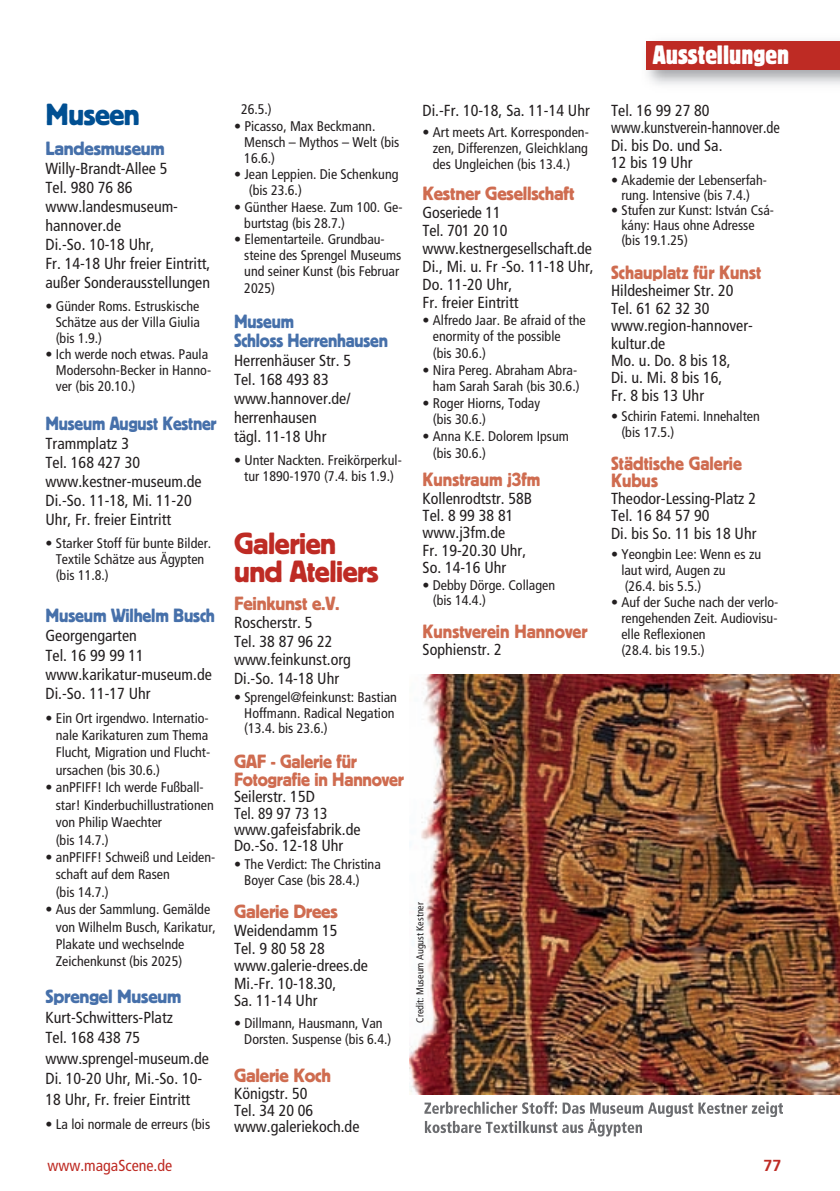
<style>
.page{position:relative;width:840px;height:1191px;background:#fff}
.page>*{position:absolute;margin:0;border:0;box-sizing:border-box;transform-origin:0 0}
.t1{font:32px/28.6px "Block T";letter-spacing:-.015em;color:#be2b24}
.t2{font:32px "Block T";letter-spacing:-.015em;color:#004f92}
.t3{font:condensed 28px "Block T";color:#fff}
.t4{font:20px/18.2px "Block T";letter-spacing:-.01em;color:#cf6c50}
.t5{font:20px/17px "Block T";letter-spacing:-.01em;color:#cf6c50;scale:.95 1}
.t6{font:20px/19px "Block T";letter-spacing:-.01em;color:#4670aa;scale:.93 1}
.t7{font:20px "Block T";letter-spacing:-.01em;color:#4670aa}
.t8{font:20px "Block T";letter-spacing:-.01em;color:#4670aa;scale:.95 1}
.t9{font:condensed 16px/17.4px "Frutiger";color:#231f20}
.t10{font:condensed 16px "Frutiger";color:#be2b24}
.t11{font:700 16px "Frutiger";color:#be2b24}
.t12{font:condensed 14px/16px "Frutiger";color:#231f20}
.t13{font:condensed 10px "Frutiger";color:#231f20}
</style>
<div class="page">
<div style="left:645px;top:41px;width:194px;height:29px;background:#be2b24"></div>
<img style="left:409px;top:675px;width:430px;height:419px">
<svg style="left:424px;top:1101px;width:49px;height:12px"></svg>
<svg style="left:424px;top:1121px;width:43px;height:12px"></svg>
<h1 class="t2" style="left:45px;top:97px;width:96px">Museen</h1>
<h3 class="t7" style="left:45px;top:138px;width:121px">Landesmuseum</h3>
<p class="t9" style="left:45px;top:161px;width:166px;line-height:19px">Willy-Brandt-Allee 5<br>Tel. 980 76 86 www.landesmuseum&shy;hannover.de<br>Di.-So. 10-18 Uhr,<br>Fr. 14-18 Uhr freier Eintritt, außer Sonderausstellungen</p>
<p class="t12" style="left:56px;top:299px;width:146px;text-align:justify;text-indent:-10px">• Günder Roms. Estruskische Schätze aus der Villa Giulia (bis 1.9.)</p>
<p class="t12" style="left:56px;top:347px;width:157px;text-indent:-10px">• Ich werde noch etwas. Paula<br>Modersohn-Becker in Hanno&shy;ver (bis 20.10.)</p>
<h3 class="t6" style="left:45px;top:413px;width:185px">Museum August Kestner</h3>
<p class="t9" style="left:45px;top:435px;width:158px;line-height:19px">Trammplatz 3<br>Tel. 168 427 30 www.kestner-museum.de<br>Di.-So. 11-18, Mi. 11-20<br>Uhr, Fr. freier Eintritt</p>
<p class="t12" style="left:56px;top:536px;width:157px;text-indent:-10px">• Starker Stoff für bunte Bilder.<br>Textile Schätze aus Ägypten (bis 11.8.)</p>
<h3 class="t8" style="left:45px;top:604px;width:180px">Museum Wilhelm Busch</h3>
<p class="t9" style="left:45px;top:627px;width:168px;line-height:19.4px">Georgengarten<br>Tel. 16 99 99 11 www.karikatur-museum.de<br>Di.-So. 11-17 Uhr</p>
<p class="t12" style="left:56px;top:710px;width:156px;line-height:17.4px;text-indent:-10px">• Ein Ort irgendwo. Internatio&shy;nale Karikaturen zum Thema<br>Flucht, Migration und Flucht&shy;ursachen (bis 30.6.)</p>
<p class="t12" style="left:56px;top:780px;width:159px;line-height:17.4px;text-indent:-10px">• anPFIFF! Ich werde Fußball&shy;star! Kinderbuchillustrationen von Philip Waechter<br>(bis 14.7.)</p>
<p class="t12" style="left:56px;top:849px;width:161px;line-height:17.4px;text-indent:-10px">• anPFIFF! Schweiß und Leiden&shy;schaft auf dem Rasen<br>(bis 14.7.)</p>
<p class="t12" style="left:56px;top:901px;width:161px;line-height:17.4px;text-indent:-10px">• Aus der Sammlung. Gemälde von Wilhelm Busch, Karikatur,<br>Plakate und wechselnde<br>Zeichenkunst (bis 2025)</p>
<h3 class="t7" style="left:45px;top:985px;width:137px">Sprengel Museum</h3>
<p class="t9" style="left:45px;top:1008px;width:165px;line-height:20.4px">Kurt-Schwitters-Platz<br>Tel. 168 438 75 www.sprengel-museum.de<br>Di. 10-20 Uhr, Mi.-So. 10-<br>18 Uhr, Fr. freier Eintritt</p>
<p class="t12" style="left:45px;top:1117px;width:166px">• La loi normale de erreurs (bis</p>
<p class="t12" style="left:241px;top:103px;width:32px">26.5.)</p>
<p class="t12" style="left:244px;top:119px;width:156px;text-indent:-10px">• Picasso, Max Beckmann.<br>Mensch – Mythos – Welt (bis<br>16.6.)</p>
<p class="t12" style="left:249px;top:167px;width:151px;text-indent:-15px">• Jean Leppien. Die Schenkung (bis 23.6.)</p>
<p class="t12" style="left:244px;top:200px;width:160px;text-indent:-10px">• Günther Haese. Zum 100. Ge&shy;burtstag (bis 28.7.)</p>
<p class="t12" style="left:244px;top:232px;width:159px;text-indent:-10px">• Elementarteile. Grundbau&shy;steine des Sprengel Museums und seiner Kunst (bis Februar<br>2025)</p>
<h3 class="t6" style="left:234px;top:311px;width:167px">Museum<br>Schloss Herrenhausen</h3>
<p class="t9" style="left:234px;top:352px;width:118px;line-height:19px">Herrenhäuser Str. 5<br>Tel. 168 493 83 www.hannover.de/ herrenhausen<br>tägl. 11-18 Uhr</p>
<p class="t12" style="left:234px;top:453px;width:169px;text-align:center">• Unter Nackten. Freikörperkul&shy;tur 1890-1970 (7.4. bis 1.9.)</p>
<h1 class="t1" style="left:234px;top:528px;width:146px">Galerien und Ateliers</h1>
<h3 class="t4" style="left:234px;top:594px;width:107px">Feinkunst e.V.</h3>
<p class="t9" style="left:234px;top:615px;width:118px;line-height:18.4px">Roscherstr. 5<br>Tel. 38 87 96 22 www.feinkunst.org<br>Di.-So. 14-18 Uhr</p>
<p class="t12" style="left:244px;top:690px;width:154px;text-indent:-10px">• Sprengel@feinkunst: Bastian<br>Hoffmann. Radical Negation (13.4. bis 23.6.)</p>
<h3 class="t4" style="left:234px;top:751px;width:171px">GAF - Galerie für<br>Fotografie in Hannover</h3>
<p class="t9" style="left:234px;top:790px;width:128px;line-height:16.2px">Seilerstr. 15D<br>Tel. 89 97 73 13 www.gafeisfabrik.de<br>Do.-So. 12-18 Uhr</p>
<p class="t12" style="left:244px;top:857px;width:138px;text-indent:-10px">• The Verdict: The Christina<br>Boyer Case (bis 28.4.)</p>
<h3 class="t4" style="left:234px;top:902px;width:105px">Galerie Drees</h3>
<p class="t9" style="left:234px;top:923px;width:135px">Weidendamm 15<br>Tel. 9 80 58 28 www.galerie-drees.de<br>Mi.-Fr. 10-18.30,<br>Sa. 11-14 Uhr</p>
<p class="t12" style="left:244px;top:1015px;width:148px;text-indent:-10px">• Dillmann, Hausmann, Van<br>Dorsten. Suspense (bis 6.4.)</p>
<h3 class="t4" style="left:234px;top:1065px;width:98px">Galerie Koch</h3>
<p class="t9" style="left:234px;top:1086px;width:127px;line-height:16.8px">Königstr. 50<br>Tel. 34 20 06 www.galeriekoch.de</p>
<p class="t9" style="left:422px;top:103px;width:169px">Di.-Fr. 10-18, Sa. 11-14 Uhr</p>
<p class="t12" style="left:432px;top:125px;width:157px;text-align:justify;text-indent:-10px">• Art meets Art. Korresponden&shy;zen, Differenzen, Gleichklang des Ungleichen (bis 13.4.)</p>
<h3 class="t4" style="left:422px;top:184px;width:153px">Kestner Gesellschaft</h3>
<p class="t9" style="left:422px;top:205px;width:173px;line-height:18px">Goseriede 11<br>Tel. 701 20 10 www.kestnergesellschaft.de<br>Di., Mi. u. Fr -So. 11-18 Uhr,<br>Do. 11-20 Uhr,<br>Fr. freier Eintritt</p>
<p class="t12" style="left:432px;top:313px;width:154px;line-height:16.6px;text-indent:-10px">• Alfredo Jaar. Be afraid of the enormity of the possible<br>(bis 30.6.)</p>
<p class="t12" style="left:422px;top:362px;width:158px;line-height:16.6px;text-align:right">• Nira Pereg. Abraham Abra&shy;ham Sarah Sarah (bis 30.6.)</p>
<p class="t12" style="left:432px;top:396px;width:109px;line-height:16.6px;text-indent:-10px">• Roger Hiorns, Today (bis 30.6.)</p>
<p class="t12" style="left:432px;top:429px;width:137px;line-height:16.6px;text-indent:-10px">• Anna K.E. Dolorem Ipsum (bis 30.6.)</p>
<h3 class="t5" style="left:422px;top:471px;width:125px">Kunstraum j3fm</h3>
<p class="t9" style="left:422px;top:491px;width:111px">Kollenrodtstr. 58B<br>Tel. 8 99 38 81 www.j3fm.de<br>Fr. 19-20.30 Uhr,<br>So. 14-16 Uhr</p>
<p class="t12" style="left:432px;top:579px;width:124px;line-height:15px;text-indent:-10px">• Debby Dörge. Collagen (bis 14.4.)</p>
<h3 class="t5" style="left:422px;top:622px;width:175px">Kunstverein Hannover</h3>
<p class="t9" style="left:422px;top:642px;width:81px">Sophienstr. 2</p>
<p class="t13" style="left:415px;top:1022px;width:122px;rotate:-90deg">Credit: Museum August Kestner</p>
<h2 class="t3" style="left:652px;top:40px;width:138px">Ausstellungen</h2>
<p class="t9" style="left:610px;top:103px;width:170px">Tel. 16 99 27 80 www.kunstverein-hannover.de<br>Di. bis Do. und Sa.<br>12 bis 19 Uhr</p>
<p class="t12" style="left:610px;top:174px;width:157px;line-height:15px;text-align:center">• Akademie der Lebenserfah&shy;rung. Intensive (bis 7.4.)</p>
<p class="t12" style="left:621px;top:204px;width:154px;line-height:15px;text-indent:-10px">• Stufen zur Kunst: István Csá&shy;kány: Haus ohne Adresse (bis 19.1.25)</p>
<h3 class="t5" style="left:610px;top:263px;width:159px">Schauplatz für Kunst</h3>
<p class="t9" style="left:610px;top:283px;width:143px">Hildesheimer Str. 20<br>Tel. 61 62 32 30 www.region-hannover&shy;kultur.de<br>Mo. u. Do. 8 bis 18,<br>Di. u. Mi. 8 bis 16,<br>Fr. 8 bis 13 Uhr</p>
<p class="t12" style="left:621px;top:409px;width:140px;text-indent:-10px">• Schirin Fatemi. Innehalten (bis 17.5.)</p>
<h3 class="t5" style="left:610px;top:454px;width:139px">Städtische Galerie<br>Kubus</h3>
<p class="t9" style="left:610px;top:491px;width:147px">Theodor-Lessing-Platz 2<br>Tel. 16 84 57 90<br>Di. bis So. 11 bis 18 Uhr</p>
<p class="t12" style="left:621px;top:547px;width:141px;text-indent:-10px">• Yeongbin Lee: Wenn es zu laut wird, Augen zu<br>(26.4. bis 5.5.)</p>
<p class="t12" style="left:621px;top:595px;width:158px;text-indent:-10px">• Auf der Suche nach der verlo&shy;rengehenden Zeit. Audiovisu&shy;elle Reflexionen<br>(28.4. bis 19.5.)</p>
<p class="t10" style="left:47px;top:1158px;width:126px">www.magaScene.de</p>
<p class="t11" style="left:763px;top:1158px;width:19px">77</p>
</div>
